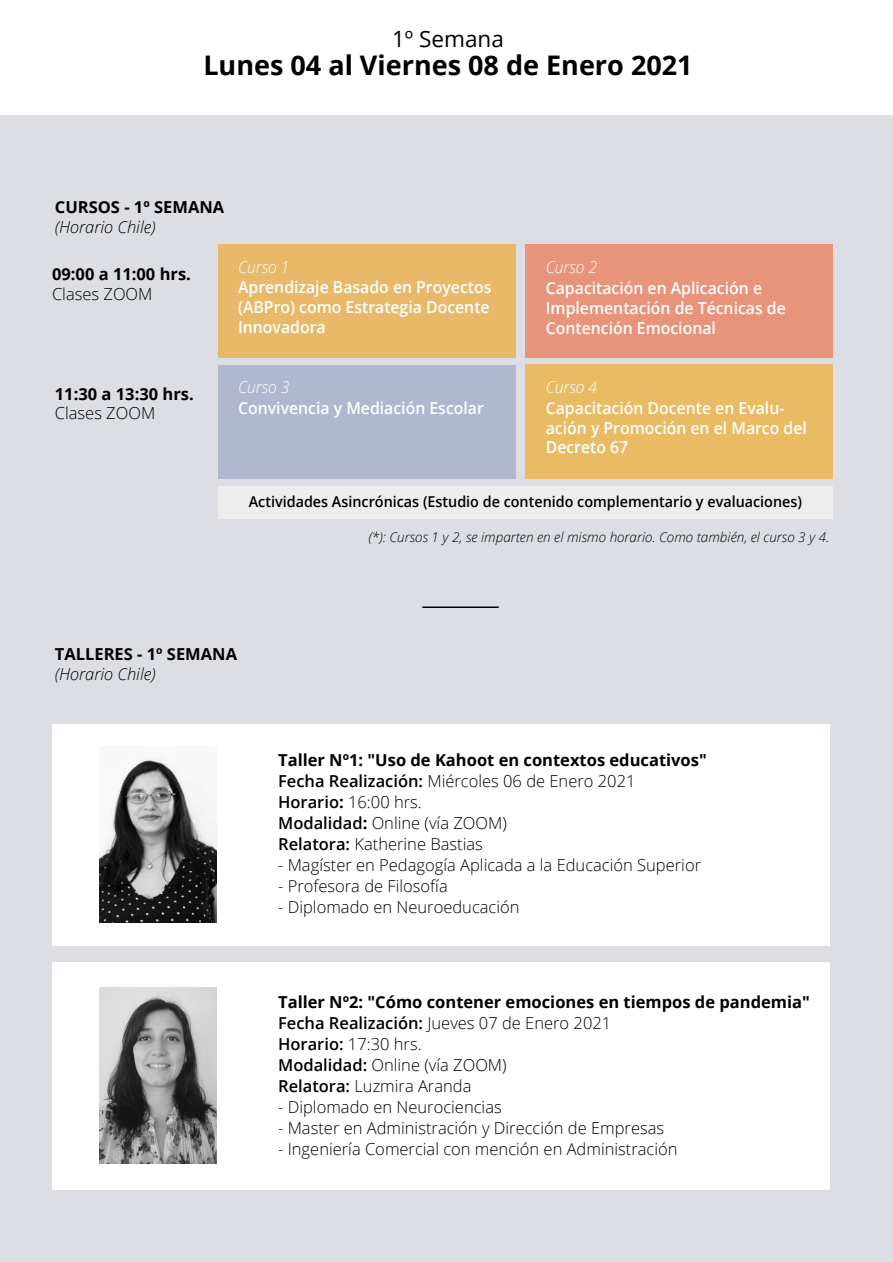
<style>
.page{position:relative;width:893px;height:1262px;background:#fff}
.page>*{position:absolute;margin:0;border:0;box-sizing:border-box;transform-origin:0 0}
.t1{font:700 27px "Open Sans";color:#000}
.t2{font:22.5px "Open Sans";color:#000}
.t3{font:300 16.5px/21px "Open Sans";color:#000}
.t4{font:600 16.5px/19.8px "Open Sans";color:#fff;scale:.96 1}
.t5{font:700 16.5px "Open Sans";color:#000}
.t6{font:italic 300 16.5px "Open Sans";color:#000}
.t7{font:italic 300 16.5px "Open Sans";color:#fff;scale:.96 1}
.t8{font:600 15px "Open Sans";color:#000;scale:.96 1}
.t9{font:italic 300 13.5px "Open Sans";color:#000}
.s1{font-weight:700}
.s2{font-weight:600}
</style>
<div class="page">
<div style="left:0;top:115px;width:892px;height:1147px;background:#dcdee4"></div>
<div style="left:218px;top:244px;width:297px;height:114px;background:#e7b969"></div>
<div style="left:524px;top:244px;width:308px;height:114px;background:#e8947b"></div>
<div style="left:218px;top:365px;width:297px;height:113px;background:#b1b7cf"></div>
<div style="left:524px;top:364px;width:308px;height:114px;background:#e9bb64"></div>
<div style="left:218px;top:486px;width:614px;height:32px;background:#ededed"></div>
<div style="left:52px;top:724px;width:777px;height:221px;background:#fff"></div>
<img style="left:99px;top:757px;width:117px;height:166px">
<div style="left:52px;top:962px;width:777px;height:227px;background:#fff"></div>
<img style="left:99px;top:987px;width:117px;height:176px">
<hr style="left:422px;top:606px;width:76px;height:2px;background:#000">
<h2 class="t2" style="left:392px;top:23px;width:113px">1º Semana</h2>
<h1 class="t1" style="left:203px;top:46px;width:491px">Lunes 04 al Viernes 08 de Enero 2021</h1>
<p class="t5" style="left:55px;top:196px;width:171px">CURSOS - 1º SEMANA</p>
<p class="t6" style="left:55px;top:216px;width:102px">(Horario Chile)</p>
<p class="t5" style="left:52px;top:262px;width:140px">09:00 a 11:00 hrs.</p>
<p class="t3" style="left:52px;top:283px;width:102px">Clases ZOOM</p>
<p class="t7" style="left:238px;top:255px;width:55px">Curso 1</p>
<p class="t4" style="left:238px;top:277px;width:265px;text-align:justify">Aprendizaje Basado en Proyectos (ABPro) como Estrategia Docente Innovadora</p>
<p class="t7" style="left:546px;top:256px;width:55px">Curso 2</p>
<p class="t4" style="left:546px;top:278px;width:251px">Capacitación en Aplicación e<br>Implementación de Técnicas de<br>Contención Emocional</p>
<p class="t5" style="left:55px;top:382px;width:140px">11:30 a 13:30 hrs.</p>
<p class="t3" style="left:55px;top:402px;width:102px">Clases ZOOM</p>
<p class="t7" style="left:238px;top:375px;width:55px">Curso 3</p>
<p class="t4" style="left:238px;top:397px;width:257px">Convivencia y Mediación Escolar</p>
<p class="t7" style="left:546px;top:375px;width:55px">Curso 4</p>
<p class="t4" style="left:546px;top:397px;width:273px">Capacitación Docente en Evalu&shy;ación y Promoción en el Marco del<br>Decreto 67</p>
<p class="t8" style="left:249px;top:491px;width:577px">Actividades Asincrónicas (Estudio de contenido complementario y evaluaciones)</p>
<p class="t9" style="left:368px;top:528px;width:462px">(*): Cursos 1 y 2, se imparten en el mismo horario. Como también, el curso 3 y 4.</p>
<p class="t5" style="left:55px;top:643px;width:184px">TALLERES - 1º SEMANA</p>
<p class="t6" style="left:55px;top:663px;width:102px">(Horario Chile)</p>
<p class="t3" style="left:278px;top:749px;width:430px"><span class="s1">Taller Nº1: "Uso de Kahoot en contextos educativos" </span><span class="s2">Fecha Realización:</span> Miércoles 06 de Enero 2021<br><span class="s2">Horario</span><span class="s1">:</span> 16:00 hrs.<br><span class="s2">Modalidad</span><span class="s1">:</span> Online (vía ZOOM)<br><span class="s2">Relatora:</span> Katherine Bastias</p>
<p class="t3" style="left:278px;top:854px;width:424px">- Magíster en Pedagogía Aplicada a la Educación Superior</p>
<p class="t3" style="left:278px;top:875px;width:171px">- Profesora de Filosofía</p>
<p class="t3" style="left:278px;top:896px;width:243px">- Diplomado en Neuroeducación</p>
<p class="t3" style="left:278px;top:990px;width:533px"><span class="s1">Taller Nº2: "Cómo contener emociones en tiempos de pandemia" </span><span class="s2">Fecha Realización:</span> Jueves 07 de Enero 2021<br><span class="s2">Horario:</span> 17:30 hrs.<br><span class="s2">Modalidad:</span> Online (vía ZOOM)<br><span class="s2">Relatora:</span> Luzmira Aranda</p>
<p class="t3" style="left:278px;top:1095px;width:225px">- Diplomado en Neurociencias</p>
<p class="t3" style="left:278px;top:1116px;width:387px">- Master en Administración y Dirección de Empresas</p>
<p class="t3" style="left:278px;top:1137px;width:401px">- Ingeniería Comercial con mención en Administración</p>
</div>
